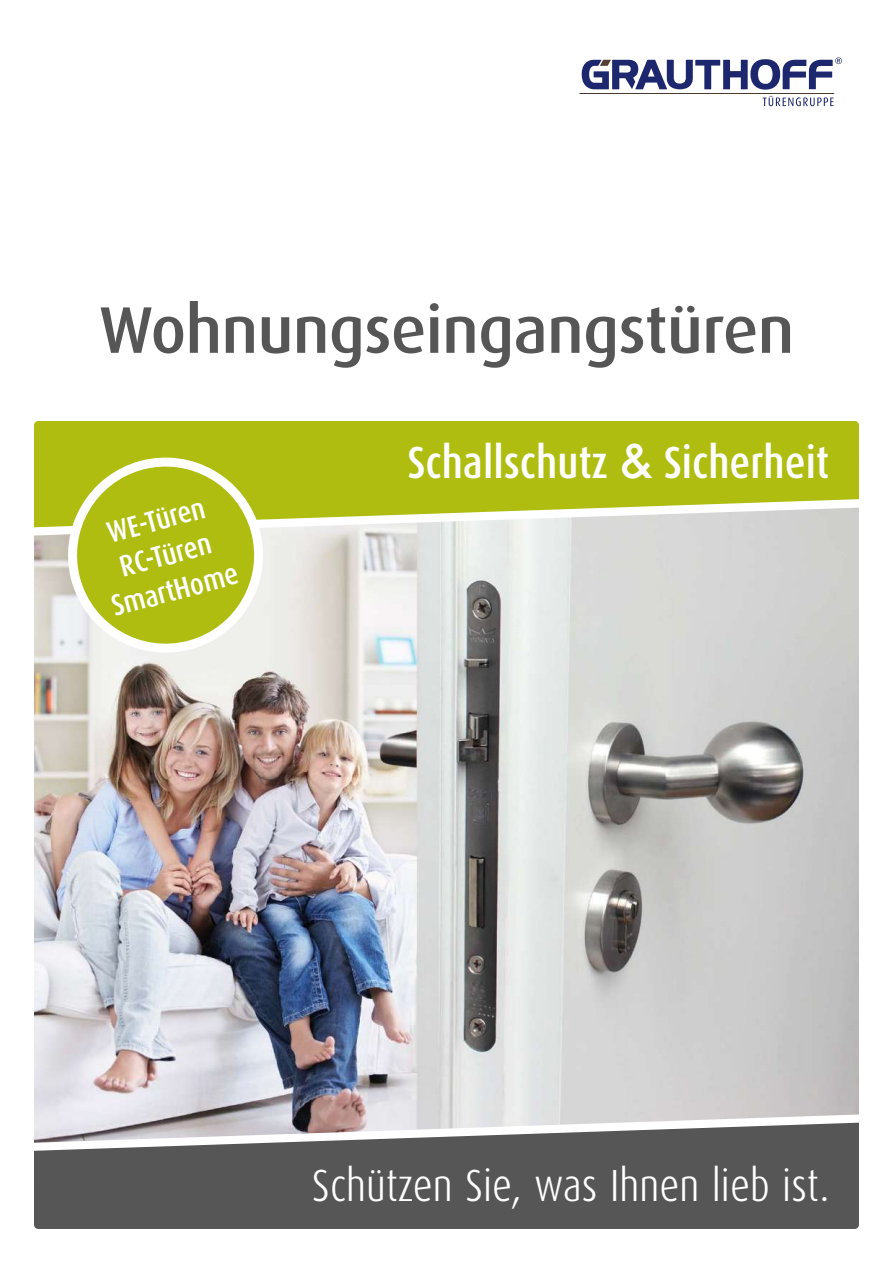
<style>
.page{position:relative;width:893px;height:1263px;background:#fff}
.page>*{position:absolute;margin:0;border:0;box-sizing:border-box;transform-origin:0 0}
.t1{font:500 66px "Dax";letter-spacing:-.01em;color:#565656}
.t2{font:300 45px "Dax Condensed";color:#fff}
.t3{font:500 45px "Dax Condensed";color:#fff}
.t4{font:500 30px/36px "Dax Condensed";color:#fff;text-align:center}
.s1{font-family:"Futura"}
</style>
<div class="page">
<img style="left:34px;top:658px;width:825px;height:455px">
<hr style="left:579px;top:93px;width:255px;height:1px;background:#4c382f">
<svg style="left:582px;top:57px;width:260px;height:49px"></svg>
<svg style="left:34px;top:1113px;width:825px;height:10px;background:#d2ced0"></svg>
<svg style="left:34px;top:1123px;width:825px;height:63px;background:#747373"></svg>
<div style="left:34px;top:1186px;width:825px;height:43px;background:#565656"></div>
<svg style="left:34px;top:421px;width:825px;height:237px;background:#c7ce7c"></svg>
<h1 class="t1" style="left:99px;top:293px;width:697px">Wohnungseingangstüren</h1>
<p class="t4" style="left:89px;top:520px;width:132px;rotate:-15deg">WE-Türen<br>RC-Türen<br>SmartHome</p>
<p class="t3" style="left:407px;top:437px;width:423px">Schallschutz <span class="s1">&amp;</span> Sicherheit</p>
<p class="t2" style="left:312px;top:1161px;width:519px">Schützen Sie, was Ihnen lieb ist.</p>
</div>
